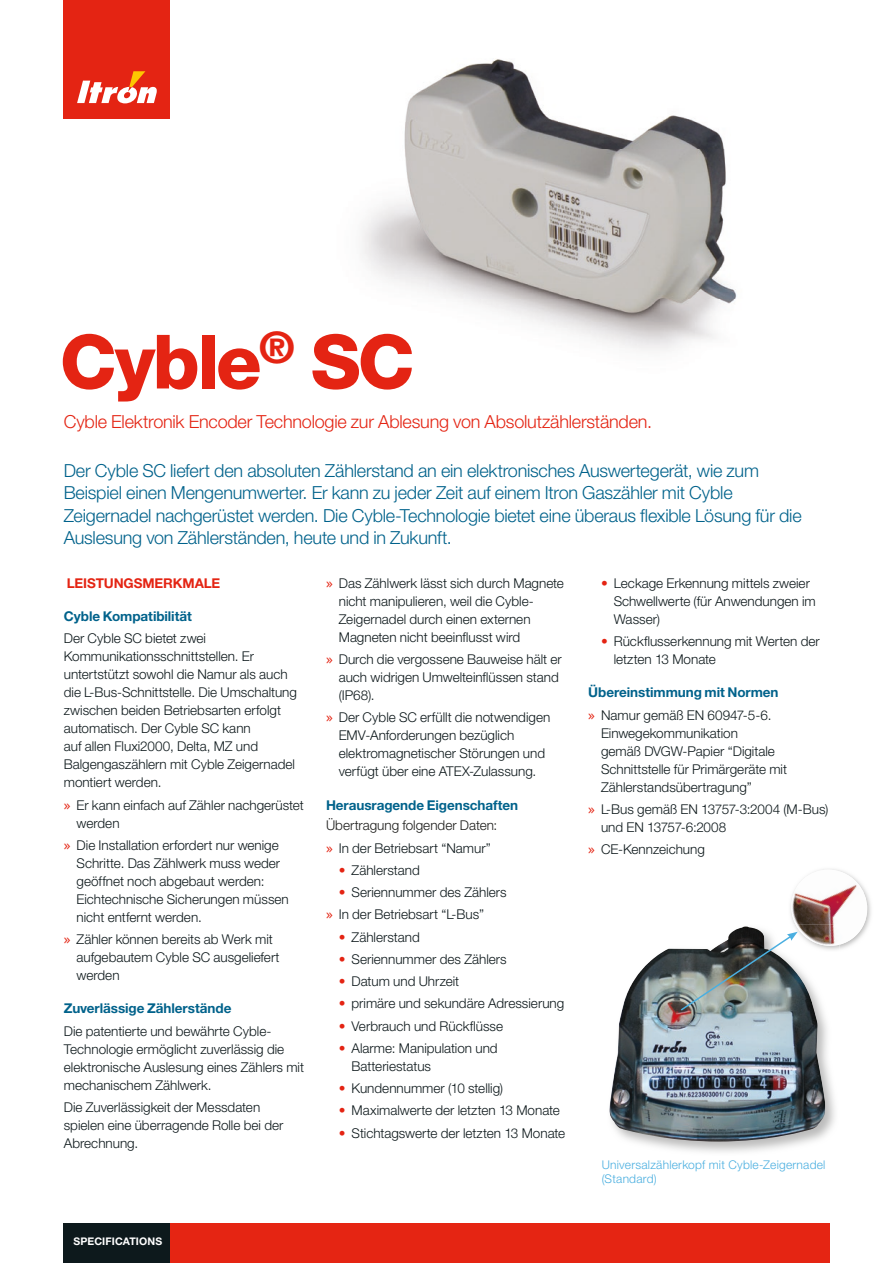
<style>
.page{position:relative;width:893px;height:1263px;background:#fff}
.page>*{position:absolute;margin:0;border:0;box-sizing:border-box;transform-origin:0 0}
.t1{font:800 75px "Helvetica Neue LT Std";letter-spacing:-.04em;color:#e42413}
.t2{font:300 18px/22.5px "Helvetica Neue LT Std";letter-spacing:-.01em;color:#00628b}
.t3{font:300 18px "Helvetica Neue LT Std";letter-spacing:-.01em;color:#e42413}
.t4{font:300 13.5px/18px "Helvetica Neue LT Std";color:#0e191c}
.t5{font:700 13.5px/22.2px "Helvetica Neue LT Std";letter-spacing:-.005em;color:#00628b}
.t6{font:300 13.5px/22.2px "Helvetica Neue LT Std";color:#1d1d1b}
.t7{font:700 13.5px "Helvetica Neue LT Std";letter-spacing:-.01em;color:#e42413}
.t8{font:300 12px/14.4px "Helvetica Neue LT Std";letter-spacing:.02em;color:#4bafe0}
.t9{font:700 10.5px "Helvetica Neue LT Std";letter-spacing:.01em;color:#fff}
.s1{font-family:"Lucida Grande";font-weight:400;color:#e42413}
.s2{color:#0e191c}
.s3{font-weight:700;color:#e42413}
.s4{font-weight:300;color:#0e191c}
</style>
<div class="page">
<img style="left:362px;top:59px;width:375px;height:291px">
<img style="left:815px;top:869px;width:56px;height:80px">
<img style="left:790px;top:879px;width:55px;height:66px">
<img style="left:790px;top:924px;width:49px;height:27px">
<img style="left:795px;top:924px;width:44px;height:22px">
<img style="left:609px;top:926px;width:216px;height:215px">
<img style="left:679px;top:932px;width:119px;height:80px">
<div style="left:64px;top:0;width:106px;height:119px;background:#e42413"></div>
<svg style="left:77px;top:71px;width:80px;height:32px"></svg>
<div style="left:64px;top:1223px;width:106px;height:40px;background:#0d191c"></div>
<div style="left:170px;top:1223px;width:659px;height:40px;background:#e52513"></div>
<h1 class="t1" style="left:60px;top:317px;width:356px">Cyble<sup>®</sup> SC</h1>
<h2 class="t3" style="left:64px;top:411px;width:590px">Cyble Elektronik Encoder Technologie zur Ablesung von Absolutzählerständen.</h2>
<p class="t2" style="left:64px;top:459px;width:739px">Der Cyble SC liefert den absoluten Zählerstand an ein elektronisches Auswertegerät, wie zum Beispiel einen Mengenumwerter. Er kann zu jeder Zeit auf einem Itron Gaszähler mit Cyble Zeigernadel nachgerüstet werden. Die Cyble-Technologie bietet eine überaus flexible Lösung für die Auslesung von Zählerständen, heute und in Zukunft.</p>
<p class="t7" style="left:67px;top:575px;width:155px">LEISTUNGSMERKMALE</p>
<p class="t5" style="left:64px;top:605px;width:130px">Cyble Kompatibilität</p>
<p class="t4" style="left:64px;top:629px;width:235px">Der Cyble SC bietet zwei Kommunikationsschnittstellen. Er untertstützt sowohl die Namur als auch die L-Bus-Schnittstelle. Die Umschaltung zwischen beiden Betriebsarten erfolgt automatisch. Der Cyble SC kann<br>auf allen Fluxi2000, Delta, MZ und Balgengaszählern mit Cyble Zeigernadel montiert werden.</p>
<p class="t4" style="left:77px;top:795px;width:229px;text-indent:-13px"><span class="s1">»</span> Er kann einfach auf Zähler nachgerüstet werden</p>
<p class="t4" style="left:77px;top:836px;width:214px;text-indent:-13px"><span class="s1">»</span> Die Installation erfordert nur wenige Schritte. Das Zählwerk muss weder geöffnet noch abgebaut werden:<br>Eichtechnische Sicherungen müssen nicht entfernt werden.</p>
<p class="t4" style="left:77px;top:930px;width:205px;text-indent:-13px"><span class="s1">»</span> Zähler können bereits ab Werk mit aufgebautem Cyble SC ausgeliefert werden</p>
<p class="t5" style="left:64px;top:997px;width:169px">Zuverlässige Zählerstände</p>
<p class="t4" style="left:64px;top:1021px;width:242px">Die patentierte und bewährte Cyble-Technologie ermöglicht zuverlässig die elektronische Auslesung eines Zählers mit mechanischem Zählwerk.</p>
<p class="t4" style="left:64px;top:1098px;width:221px">Die Zuverlässigkeit der Messdaten spielen eine überragende Rolle bei der<br>Abrechnung.</p>
<p class="t4" style="left:339px;top:574px;width:227px;text-indent:-13px"><span class="s1">»</span> Das Zählwerk lässt sich durch Magnete nicht manipulieren, weil die Cyble-Zeigernadel durch einen externen Magneten nicht beeinflusst wird</p>
<p class="t4" style="left:339px;top:650px;width:225px;text-indent:-13px"><span class="s1">»</span> Durch die vergossene Bauweise hält er auch widrigen Umwelteinflüssen stand (IP68).</p>
<p class="t4" style="left:339px;top:708px;width:213px;text-indent:-13px"><span class="s1">»</span> Der Cyble SC erfüllt die notwendigen EMV-Anforderungen bezüglich elektromagnetischer Störungen und verfügt über eine ATEX-Zulassung.</p>
<p class="t5" style="left:326px;top:793px;width:194px">Herausragende Eigenschaften</p>
<p class="t6" style="left:326px;top:814px;width:173px">Übertragung folgender Daten: <span class="s1">»</span> <span class="s2">In der Betriebsart “Namur”</span></p>
<p class="t4" style="left:339px;top:861px;width:83px"><span class="s3">•</span> Zählerstand</p>
<p class="t4" style="left:326px;top:881px;width:182px;line-height:22.2px;text-indent:13px"><span class="s3">•</span> Seriennummer des Zählers <span class="s1">»</span> In der Betriebsart “L-Bus”</p>
<p class="t4" style="left:339px;top:927px;width:83px"><span class="s3">•</span> Zählerstand</p>
<p class="t4" style="left:339px;top:950px;width:169px"><span class="s3">•</span> Seriennummer des Zählers</p>
<p class="t4" style="left:339px;top:972px;width:122px"><span class="s3">•</span> Datum und Uhrzeit</p>
<p class="t4" style="left:339px;top:994px;width:227px"><span class="s3">•</span> primäre und sekundäre Adressierung</p>
<p class="t4" style="left:339px;top:1016px;width:166px"><span class="s3">•</span> Verbrauch und Rückflüsse</p>
<p class="t4" style="left:351px;top:1039px;width:148px;text-indent:-13px"><span class="s3">•</span> Alarme: Manipulation und<br>Batteriestatus</p>
<p class="t4" style="left:339px;top:1079px;width:166px"><span class="s3">•</span> Kundennummer (10 stellig)</p>
<p class="t4" style="left:339px;top:1101px;width:223px"><span class="s3">•</span> Maximalwerte der letzten 13 Monate</p>
<p class="t4" style="left:339px;top:1123px;width:228px"><span class="s3">•</span> Stichtagswerte der letzten 13 Monate</p>
<p class="t9" style="left:73px;top:1235px;width:90px">SPECIFICATIONS</p>
<p class="t4" style="left:614px;top:574px;width:204px;text-indent:-13px"><span class="s3">•</span> Leckage Erkennung mittels zweier<br>Schwellwerte (für Anwendungen im<br>Wasser)</p>
<p class="t4" style="left:614px;top:632px;width:208px;text-indent:-13px"><span class="s3">•</span> Rückflusserkennung mit Werten der letzten 13 Monate</p>
<p class="t5" style="left:588px;top:681px;width:192px">Übereinstimmung mit Normen <span class="s1">»</span> <span class="s4">Namur gemäß EN 60947-5-6.</span></p>
<p class="t4" style="left:601px;top:723px;width:188px">Einwegekommunikation<br>gemäß DVGW-Papier “Digitale<br>Schnittstelle für Primärgeräte mit<br>Zählerstandsübertragung”</p>
<p class="t4" style="left:601px;top:800px;width:229px;text-indent:-13px"><span class="s1">»</span> L-Bus gemäß EN 13757-3:2004 (M-Bus) und EN 13757-6:2008</p>
<p class="t4" style="left:588px;top:840px;width:118px"><span class="s1">»</span> CE-Kennzeichung</p>
<p class="t8" style="left:602px;top:1157px;width:225px">Universalzählerkopf mit Cyble-Zeigernadel (Standard)</p>
</div>
